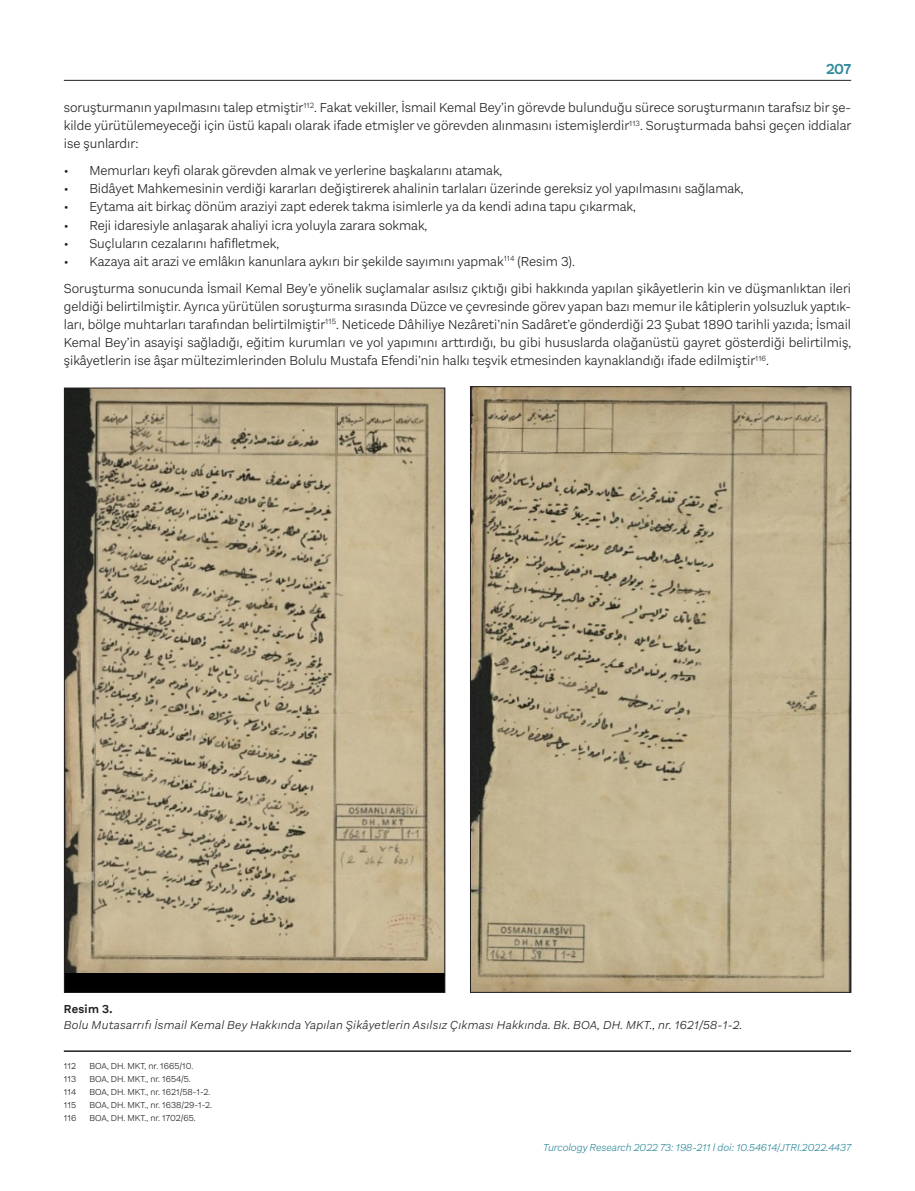
<style>
.page{position:relative;width:915px;height:1191px;background:#fff}
.page>*{position:absolute;margin:0;border:0;box-sizing:border-box;transform-origin:0 0}
.t1{font:600 15px "Aestetico";color:#318a9b}
.t2{font:300 13.5px/18.1px "Aestetico";color:#231f20;text-align:justify}
.t3{font:italic 300 12px "Aestetico";letter-spacing:.025em;color:#231f20}
.t4{font:600 12px "Aestetico";letter-spacing:.025em;color:#231f20}
.t5{font:italic 300 10.5px "Aestetico";color:#318a9b}
.dipnot_copy{font:300 9px "Aestetico";color:#231f20}
</style>
<div class="page">
<hr style="left:64px;top:1050px;width:786px;height:2px;background:#231f20">
<hr style="left:64px;top:80px;width:786px;height:1px;background:#231f20">
<svg style="left:64px;top:388px;width:380px;height:604px;background:#201e18"></svg>
<img style="left:66px;top:390px;width:377px;height:582px">
<img style="left:472px;top:388px;width:376px;height:602px">
<p class="t1" style="left:825px;top:60px;width:27px">207</p>
<p class="t2" style="left:64px;top:98px;width:788px">soruşturmanın yapılmasını talep etmiştir<sup>112</sup>. Fakat vekiller, İsmail Kemal Bey’in görevde bulunduğu sürece soruşturmanın tarafsız bir şe&shy;kilde yürütülemeyeceği için üstü kapalı olarak ifade etmişler ve görevden alınmasını istemişlerdir<sup>113</sup>. Soruşturmada bahsi geçen iddialar ise şunlardır:</p>
<p class="t2" style="left:64px;top:161px;width:440px">• Memurları keyfi olarak görevden almak ve yerlerine başkalarını atamak,</p>
<p class="t2" style="left:64px;top:180px;width:681px">• Bidâyet Mahkemesinin verdiği kararları değiştirerek ahalinin tarlaları üzerinde gereksiz yol yapılmasını sağlamak,</p>
<p class="t2" style="left:64px;top:198px;width:573px">• Eytama ait birkaç dönüm araziyi zapt ederek takma isimlerle ya da kendi adına tapu çıkarmak,</p>
<p class="t2" style="left:64px;top:216px;width:365px">• Reji idaresiyle anlaşarak ahaliyi icra yoluyla zarara sokmak,</p>
<p class="t2" style="left:64px;top:234px;width:217px">• Suçluların cezalarını hafifletmek,</p>
<p class="t2" style="left:64px;top:252px;width:512px">• Kazaya ait arazi ve emlâkın kanunlara aykırı bir şekilde sayımını yapmak<sup>114</sup> (Resim 3).</p>
<p class="t2" style="left:64px;top:279px;width:788px">Soruşturma sonucunda İsmail Kemal Bey’e yönelik suçlamalar asılsız çıktığı gibi hakkında yapılan şikâyetlerin kin ve düşmanlıktan ileri geldiği belirtilmiştir. Ayrıca yürütülen soruşturma sırasında Düzce ve çevresinde görev yapan bazı memur ile kâtiplerin yolsuzluk yaptık&shy;ları, bölge muhtarları tarafından belirtilmiştir<sup>115</sup>. Neticede Dâhiliye Nezâreti’nin Sadâret’e gönderdiği 23 Şubat 1890 tarihli yazıda; İsmail Kemal Bey’in asayişi sağladığı, eğitim kurumları ve yol yapımını arttırdığı, bu gibi hususlarda olağanüstü gayret gösterdiği belirtilmiş, şikâyetlerin ise âşar mültezimlerinden Bolulu Mustafa Efendi’nin halkı teşvik etmesinden kaynaklandığı ifade edilmiştir<sup>116</sup>.</p>
<p class="t4" style="left:64px;top:1002px;width:50px">Resim 3.</p>
<p class="t3" style="left:64px;top:1018px;width:679px">Bolu Mutasarrıfı İsmail Kemal Bey Hakkında Yapılan Şikâyetlerin Asılsız Çıkması Hakkında. Bk. BOA, DH. MKT., nr. 1621/58-1-2.</p>
<p class="dipnot_copy" style="left:64px;top:1060px;width:14px">112</p>
<p class="dipnot_copy" style="left:89px;top:1060px;width:105px">BOA, DH. MKT, nr. 1665/10.</p>
<p class="dipnot_copy" style="left:64px;top:1073px;width:14px">113</p>
<p class="dipnot_copy" style="left:89px;top:1073px;width:103px">BOA, DH. MKT., nr. 1654/5.</p>
<p class="dipnot_copy" style="left:64px;top:1086px;width:14px">114</p>
<p class="dipnot_copy" style="left:89px;top:1086px;width:122px">BOA, DH. MKT., nr. 1621/58-1-2.</p>
<p class="dipnot_copy" style="left:64px;top:1099px;width:14px">115</p>
<p class="dipnot_copy" style="left:89px;top:1099px;width:124px">BOA, DH. MKT., nr. 1638/29-1-2.</p>
<p class="dipnot_copy" style="left:64px;top:1112px;width:14px">116</p>
<p class="dipnot_copy" style="left:89px;top:1112px;width:108px">BOA, DH. MKT., nr. 1702/65.</p>
<p class="t5" style="left:543px;top:1141px;width:309px">Turcology Research 2022 73: 198-211 l doi: 10.54614/JTRI.2022.4437</p>
</div>
